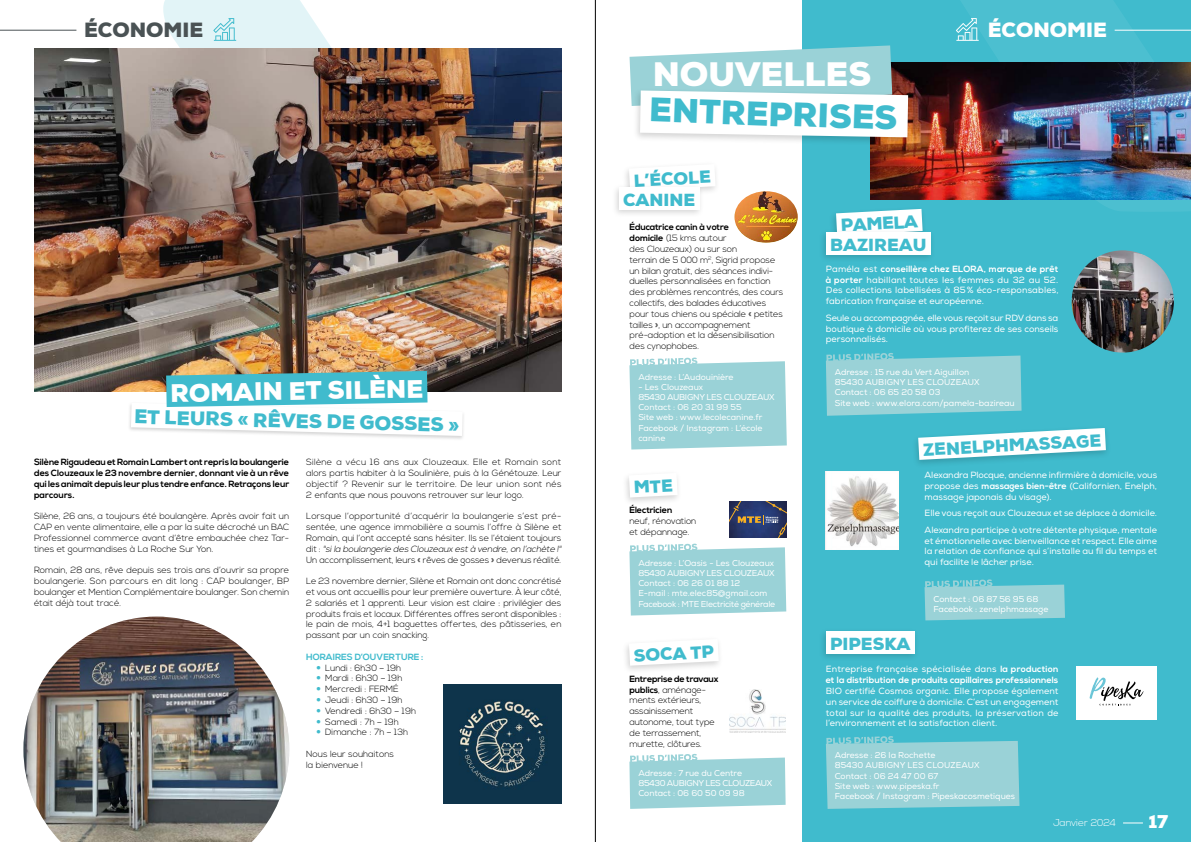
<style>
.page{position:relative;width:1191px;height:842px;background:#fff}
.page>*{position:absolute;margin:0;border:0;box-sizing:border-box;transform-origin:0 0}
.t1{font:900 33px "Nexa";color:#40bbcd}
.t2{font:900 33px "Nexa";color:#fff}
.t3{font:900 24.7px "Nexa";color:#fff}
.t4{font:900 20px "Nexa";color:#4a5254}
.t5{font:900 20px "Nexa";color:#fff}
.t6{font:900 19.2px "Nexa";color:#40bbcd}
.t7{font:900 18px "Nexa";color:#fff}
.t8{font:900 17px "Nexa";color:#40bbcd}
.t9{font:300 10px "Nexa";color:#fff}
.t10{font:300 9px/10.8px "Nexa";letter-spacing:-.005em;color:#000}
.t11{font:9px/10.8px "Nexa";color:#fff;text-align:justify}
.t12{font:700 9px/10.8px "Nexa";letter-spacing:-.005em;color:#000;text-align:justify}
.t13{font:700 9px/10.8px "Nexa";letter-spacing:.005em;color:#fff}
.t14{font:700 9px "Nexa";color:#40bbcd}
.t15{font:8.5px/10.2px "Nexa";color:#fff}
.s1{font-style:italic}
.s2{font-weight:700}
.s3{font-weight:400}
</style>
<div class="page">
<svg style="left:163px;top:0;width:169px;height:48px;background:#e5f5f8"></svg>
<div style="left:802px;top:0;width:389px;height:842px;background:#40bbcd"></div>
<svg style="left:870px;top:0;width:321px;height:211px"></svg>
<hr style="left:0;top:30px;width:76px;height:1px;background:#4b5355">
<svg style="left:213px;top:18px;width:23px;height:23px"></svg>
<svg style="left:956px;top:18px;width:22px;height:23px"></svg>
<hr style="left:1114px;top:30px;width:77px;height:1px;background:#fff">
<img style="left:734px;top:191px;width:63px;height:52px">
<svg style="left:629px;top:358px;width:158px;height:91px;background:#a1d5d9"></svg>
<div style="left:622px;top:161px;width:98px;height:38px;background:#000;opacity:.17"></div>
<svg style="left:629px;top:164px;width:86px;height:27px"></svg>
<div style="left:611px;top:184px;width:93px;height:34px;background:#000;opacity:.17"></div>
<div style="left:619px;top:187px;width:80px;height:23px;background:#fff"></div>
<img style="left:870px;top:62px;width:321px;height:137px">
<svg style="left:826px;top:353px;width:195px;height:63px;background:#8fcfd5"></svg>
<div style="left:829px;top:205px;width:98px;height:39px;background:#000;opacity:.17"></div>
<svg style="left:836px;top:209px;width:86px;height:20px;background:#e9f6f8"></svg>
<div style="left:818px;top:229px;width:117px;height:34px;background:#000;opacity:.17"></div>
<div style="left:826px;top:232px;width:104px;height:22px;background:#fff"></div>
<img style="left:826px;top:472px;width:73px;height:78px">
<svg style="left:924px;top:579px;width:141px;height:41px;background:#8bced5"></svg>
<div style="left:911px;top:424px;width:200px;height:44px;background:#000;opacity:.17"></div>
<svg style="left:918px;top:428px;width:188px;height:32px"></svg>
<svg style="left:826px;top:736px;width:193px;height:73px;background:#91cfd5"></svg>
<img style="left:729px;top:689px;width:56px;height:43px">
<svg style="left:629px;top:754px;width:156px;height:55px;background:#a6d7db"></svg>
<div style="left:622px;top:635px;width:102px;height:39px;background:#000;opacity:.17"></div>
<svg style="left:629px;top:639px;width:90px;height:27px"></svg>
<svg style="left:729px;top:502px;width:57px;height:35px;background:#3c4566"></svg>
<svg style="left:629px;top:544px;width:157px;height:71px;background:#a2d5da"></svg>
<div style="left:622px;top:469px;width:60px;height:37px;background:#000;opacity:.17"></div>
<div style="left:633px;top:87px;width:280px;height:59px;background:#000;opacity:.17"></div>
<svg style="left:629px;top:45px;width:279px;height:92px"></svg>
<img style="left:34px;top:48px;width:527px;height:343px">
<img style="left:23px;top:617px;width:266px;height:225px">
<img style="left:443px;top:685px;width:118px;height:118px">
<div style="left:127px;top:401px;width:338px;height:40px;background:#000;opacity:.17"></div>
<svg style="left:131px;top:371px;width:332px;height:65px"></svg>
<div style="left:1076px;top:666px;width:81px;height:54px;background:#fff"></div>
<svg style="left:1089px;top:677px;width:54px;height:28px"></svg>
<div style="left:818px;top:628px;width:101px;height:34px;background:#000;opacity:.17"></div>
<div style="left:826px;top:631px;width:89px;height:23px;background:#fff"></div>
<img style="left:1071px;top:250px;width:102px;height:103px;border-radius:51px">
<svg style="left:1123px;top:823px;width:20px;height:1px"></svg>
<hr style="left:595px;top:0;width:1px;height:842px;background:#000">
<svg style="left:629px;top:473px;width:48px;height:24px"></svg>
<h3 class="t4" style="left:84px;top:17px;width:121px">ÉCONOMIE</h3>
<h3 class="t5" style="left:987px;top:17px;width:121px">ÉCONOMIE</h3>
<h1 class="t2" style="left:652px;top:52px;width:220px">NOUVELLES</h1>
<h1 class="t1" style="left:650px;top:88px;width:249px;rotate:2deg">ENTREPRISES</h1>
<h2 class="t3" style="left:170px;top:377px;width:255px;rotate:-1deg">ROMAIN ET SILÈNE</h2>
<h3 class="t6" style="left:134px;top:405px;width:327px;rotate:1deg">ET LEURS « RÊVES DE GOSSES »</h3>
<p class="t12" style="left:34px;top:457px;width:257px">Silène Rigaudeau et Romain Lambert ont repris la boulangerie des Clouzeaux le 23 novembre dernier, donnant vie à un rêve qui les animait depuis leur plus tendre enfance. Retraçons leur parcours.</p>
<p class="t10" style="left:34px;top:511px;width:257px;text-align:justify">Silène, 26 ans, a toujours été boulangère. Après avoir fait un CAP en vente alimentaire, elle a par la suite décroché un BAC Professionnel commerce avant d’être embauchée chez Tar&shy;tines et gourmandises à La Roche Sur Yon.</p>
<p class="t10" style="left:34px;top:565px;width:257px;text-align:justify">Romain, 28 ans, rêve depuis ses trois ans d’ouvrir sa propre boulangerie. Son parcours en dit long : CAP boulanger, BP boulanger et Mention Complémentaire boulanger. Son chemin était déjà tout tracé.</p>
<p class="t10" style="left:306px;top:457px;width:257px;text-align:justify">Silène a vécu 16 ans aux Clouzeaux. Elle et Romain sont alors partis habiter à la Soulinière, puis à la Génétouze. Leur objectif ? Revenir sur le territoire. De leur union sont nés 2 enfants que nous pouvons retrouver sur leur logo.</p>
<p class="t10" style="left:306px;top:511px;width:259px">Lorsque l’opportunité d’acquérir la boulangerie s’est pré&shy;sentée, une agence immobilière a soumis l’offre à Silène et Romain, qui l’ont accepté sans hésiter. Ils se l’étaient toujours d i t : <span class="s1">"sila boulangerie des Clouzeaux està vendre,on l’achète !" </span>Un accomplissement, leurs « rêves de gosses » devenus réalité.</p>
<p class="t10" style="left:306px;top:576px;width:257px;text-align:justify">Le 23 novembre dernier, Silène et Romain ont donc concrétisé et vous ont accueillis pour leur première ouverture. À leur côté, 2 salariés et 1 apprenti. Leur vision est claire : privilégier des produits frais et locaux. Différentes offres seront disponibles : le pain de mois, 4+1 baguettes offertes, des pâtisseries, en passant par un coin snacking.</p>
<p class="t14" style="left:306px;top:651px;width:119px">HORAIRES D’OUVERTURE :</p>
<p class="t10" style="left:325px;top:662px;width:92px">Lundi : 6h30 – 19h<br>Mardi : 6h30 – 19h<br>Mercredi : FERMÉ<br>Jeudi : 6h30 – 19h<br>Vendredi : 6h30 – 19h<br>Samedi : 7h – 19h<br>Dimanche : 7h – 13h</p>
<p class="t10" style="left:306px;top:749px;width:89px">Nous leur souhaitons la bienvenue !</p>
<h3 class="t8" style="left:633px;top:169px;width:79px;rotate:-3deg">L’ÉCOLE</h3>
<h3 class="t8" style="left:623px;top:188px;width:74px">CANINE</h3>
<p class="t10" style="left:629px;top:222px;width:155px"><span class="s2">Éducatrice canin à votre<br>domicile</span> (15 kms autour<br>des Clouzeaux) ou sur son<br>terrain de 5 000 m<sup>2</sup>, Sigrid propose un bilan gratuit, des séances indivi&shy;duelles personnalisées en fonction des problèmes rencontrés, des cours collectifs, des balades éducatives pour tous chiens ou spéciale « petites tailles », un accompagnement pré-adoption et la désensibilisation des cynophobes.</p>
<p class="t15" style="left:638px;top:372px;width:97px">Adresse : L’Audouinière</p>
<p class="t15" style="left:638px;top:382px;width:138px">- Les Clouzeaux<br>85430 AUBIGNY LES CLOUZEAUX<br>Contact : 06 20 31 99 55<br>Site web : www.lecolecanine.fr<br>Facebook / Instagram : L’école canine</p>
<p class="t12" style="left:629px;top:505px;width:44px">Électricien</p>
<p class="t10" style="left:629px;top:516px;width:68px">neuf, rénovation et dépannage.</p>
<p class="t15" style="left:638px;top:558px;width:138px">Adresse : L’Oasis - Les Clouzeaux<br>85430 AUBIGNY LES CLOUZEAUX<br>Contact : 06 26 01 88 12<br>E-mail : mte.elec85@gmail.com<br>Facebook : MTE Electricité générale</p>
<h3 class="t8" style="left:633px;top:644px;width:82px;rotate:-3deg">SOCA TP</h3>
<p class="t10" style="left:629px;top:674px;width:90px"><span class="s2">Entreprise de travaux publics</span>, aménage&shy;ments extérieurs, assainissement autonome, tout type de terrassement, murette, clôtures.</p>
<p class="t15" style="left:638px;top:768px;width:135px">Adresse : 7 rue du Centre<br>85430 AUBIGNY LES CLOUZEAUX<br>Contact : 06 60 50 09 98</p>
<h3 class="t8" style="left:840px;top:214px;width:78px;rotate:-3deg">PAMELA</h3>
<h3 class="t8" style="left:830px;top:233px;width:98px">BAZIREAU</h3>
<p class="t11" style="left:826px;top:264px;width:234px">Paméla est <span class="s2">conseillère chez ELORA, marque de prêt à porter</span> habillant toutes les femmes du 32 au 52.<br>Des collections labellisées à 85% éco-responsables, fabrication française et européenne.</p>
<p class="t11" style="left:826px;top:312px;width:234px">Seule ou accompagnée, elle vous reçoit sur RDV dans sa boutique à domicile où vous profiterez de ses conseils personnalisés.</p>
<p class="t15" style="left:834px;top:367px;width:182px">Adresse : 15 rue du Vert Aiguillon<br>85430 AUBIGNY LES CLOUZEAUX<br>Contact : 06 65 20 58 03<br>Site web : www.elora.com/pamela-bazireau</p>
<h3 class="t8" style="left:922px;top:438px;width:180px;rotate:-3deg">ZENELPHMASSAGE</h3>
<h3 class="t8" style="left:830px;top:632px;width:82px">PIPESKA</h3>
<p class="t11" style="left:924px;top:470px;width:234px">Alexandra Plocque, ancienne infirmière à domicile, vous propose des <span class="s2">massages bien-être</span> (Californien, Enelph, massage japonais du visage).</p>
<p class="t11" style="left:924px;top:505px;width:234px;line-height:16.5px">Elle vous reçoit aux Clouzeaux et se déplace à domicile.<br>Alexandra participe à votre détente physique, mentale</p>
<p class="t11" style="left:924px;top:535px;width:234px">et émotionnelle avec bienveillance et respect. Elle aime la relation de confiance qui s’installe au fil du temps et qui facilite le lâcher prise.</p>
<p class="t15" style="left:933px;top:594px;width:117px">Contact : 06 87 56 95 68<br>Facebook : zenelphmassage</p>
<p class="t13" style="left:826px;top:664px;width:234px"><span class="s3">Entreprise française spécialisée dans</span> la production et la distribution de produits capillaires professionnels</p>
<p class="t11" style="left:826px;top:686px;width:234px">BIO certifié Cosmos organic. Elle propose également un service de coiffure à domicile. C’est un engagement total sur la qualité des produits, la préservation de l’environnement et la satisfaction client.</p>
<p class="t15" style="left:834px;top:750px;width:182px">Adresse : 26 la Rochette<br>85430 AUBIGNY LES CLOUZEAUX<br>Contact : 06 24 47 00 67<br>Site web : www.pipeska.fr<br>Facebook / Instagram : Pipeskacosmetiques</p>
<p class="t9" style="left:1053px;top:817px;width:64px">Janvier 2024</p>
<h3 class="t7" style="left:1148px;top:809px;width:21px">17</h3>
</div>
